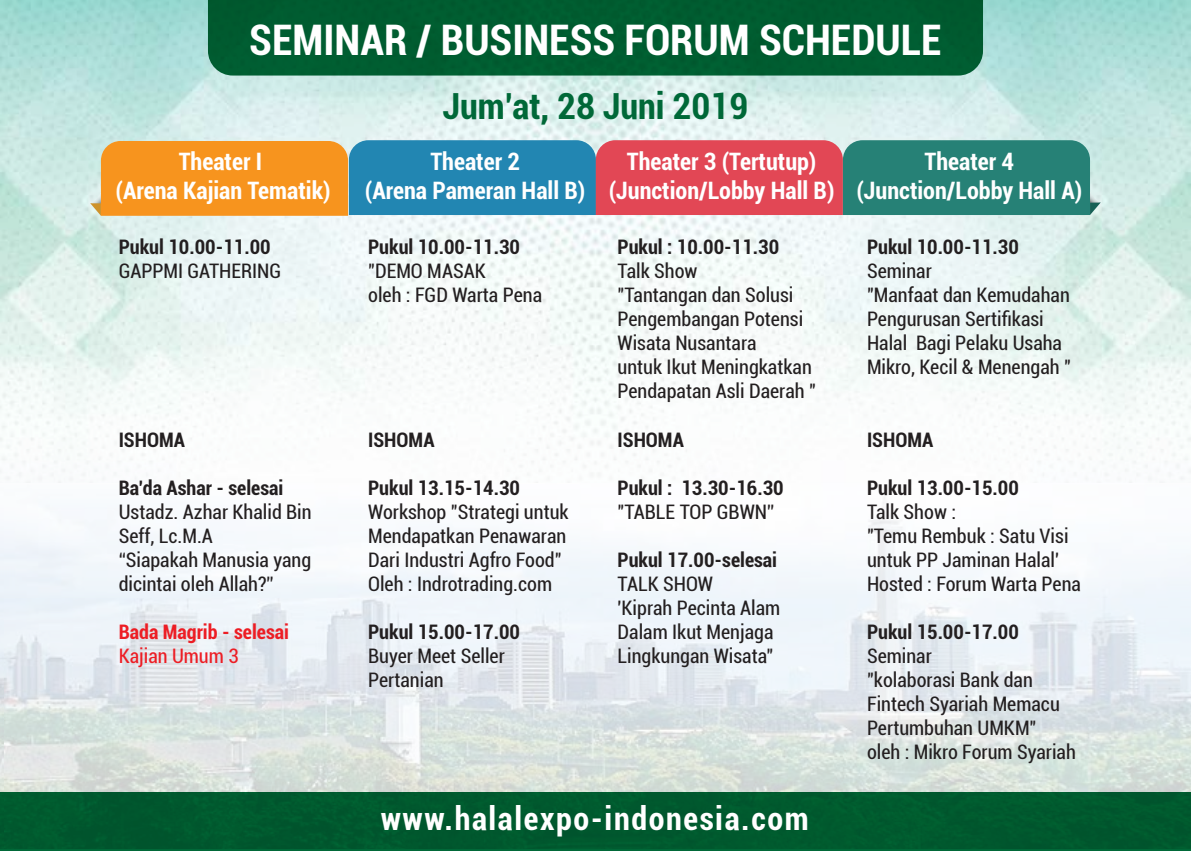
<style>
.page{position:relative;width:1191px;height:851px;background:#fff}
.page>*{position:absolute;margin:0;border:0;box-sizing:border-box;transform-origin:0 0}
.t1{font:700 condensed 42.2px "Roboto";color:#fff}
.t2{font:700 condensed 36px "Roboto";color:#006838}
.t3{font:700 condensed 32px "Roboto";letter-spacing:.05em;color:#fff}
.t4{font:700 condensed 24px/28.8px "Roboto";color:#fff;text-align:center}
.t5{font:condensed 20px/24px "Roboto";color:#231f20}
.t6{font:700 condensed 20px "Roboto";color:#231f20}
.t7{font:700 condensed 20px "Roboto";color:#ed1d24}
.t8{font:condensed 20px "Roboto";color:#ed1d24}
</style>
<div class="page">
<img style="left:0;top:0;width:1191px;height:344px">
<svg style="left:0;top:344px;width:1191px;height:95px"></svg>
<img style="left:4px;top:597px;width:1187px;height:195px">
<svg style="left:90px;top:140px;width:1010px;height:76px;background:#8b7d6c"></svg>
<div style="left:208px;top:0;width:775px;height:75px;background:#005c31"></div>
<div style="left:0;top:792px;width:1191px;height:58px;background:#00582e"></div>
<h1 class="t1" style="left:249px;top:11px;width:694px">SEMINAR / BUSINESS FORUM SCHEDULE</h1>
<h2 class="t2" style="left:443px;top:81px;width:307px">Jum’at, 28 Juni 2019</h2>
<p class="t4" style="left:116px;top:146px;width:216px">Theater I<br>(Arena Kajian Tematik)</p>
<p class="t4" style="left:365px;top:146px;width:222px">Theater 2<br>(Arena Pameran Hall B)</p>
<p class="t4" style="left:609px;top:146px;width:227px">Theater 3 (Tertutup) (Junction/Lobby Hall B)</p>
<p class="t4" style="left:856px;top:146px;width:227px">Theater 4 (Junction/Lobby Hall A)</p>
<p class="t6" style="left:119px;top:233px;width:153px">Pukul 10.00-11.00</p>
<p class="t5" style="left:119px;top:258px;width:164px">GAPPMI GATHERING</p>
<p class="t6" style="left:119px;top:425px;width:68px">ISHOMA</p>
<p class="t6" style="left:119px;top:473px;width:166px">Ba’da Ashar - selesai</p>
<p class="t5" style="left:119px;top:498px;width:194px">Ustadz. Azhar Khalid Bin<br>Seff, Lc.M.A<br>“Siapakah Manusia yang dicintai oleh Allah?”</p>
<p class="t7" style="left:119px;top:617px;width:172px">Bada Magrib - selesai</p>
<p class="t8" style="left:119px;top:641px;width:121px">Kajian Umum 3</p>
<p class="t6" style="left:368px;top:233px;width:153px">Pukul 10.00-11.30</p>
<p class="t5" style="left:368px;top:258px;width:175px">"DEMO MASAK<br>oleh : FGD Warta Pena</p>
<p class="t6" style="left:368px;top:425px;width:68px">ISHOMA</p>
<p class="t6" style="left:368px;top:473px;width:153px">Pukul 13.15-14.30</p>
<p class="t5" style="left:368px;top:498px;width:202px">Workshop "Strategi untuk<br>Mendapatkan Penawaran<br>Dari Industri Agfro Food"<br>Oleh : Indrotrading.com</p>
<p class="t6" style="left:368px;top:617px;width:153px">Pukul 15.00-17.00</p>
<p class="t5" style="left:368px;top:642px;width:138px">Buyer Meet Seller<br>Pertanian</p>
<p class="t6" style="left:617px;top:233px;width:163px">Pukul : 10.00-11.30</p>
<p class="t5" style="left:617px;top:258px;width:200px">Talk Show<br>"Tantangan dan Solusi<br>Pengembangan Potensi<br>Wisata Nusantara<br>untuk Ikut Meningkatkan<br>Pendapatan Asli Daerah "</p>
<p class="t6" style="left:617px;top:425px;width:68px">ISHOMA</p>
<p class="t6" style="left:617px;top:473px;width:168px">Pukul : 13.30-16.30</p>
<p class="t5" style="left:617px;top:498px;width:158px">"TABLE TOP GBWN”</p>
<p class="t6" style="left:617px;top:545px;width:161px">Pukul 17.00-selesai</p>
<p class="t5" style="left:617px;top:570px;width:164px">TALK SHOW<br>'Kiprah Pecinta Alam<br>Dalam Ikut Menjaga<br>Lingkungan Wisata"</p>
<h3 class="t3" style="left:381px;top:795px;width:429px">www.halalexpo-indonesia.com</h3>
<p class="t6" style="left:867px;top:233px;width:153px">Pukul 10.00-11.30</p>
<p class="t5" style="left:867px;top:258px;width:205px">Seminar<br>"Manfaat dan Kemudahan<br>Pengurusan Sertifikasi<br>Halal Bagi Pelaku Usaha<br>Mikro, Kecil &amp; Menengah "</p>
<p class="t6" style="left:867px;top:425px;width:68px">ISHOMA</p>
<p class="t6" style="left:867px;top:473px;width:153px">Pukul 13.00-15.00</p>
<p class="t5" style="left:867px;top:498px;width:215px">Talk Show :<br>"Temu Rembuk : Satu Visi untuk PP Jaminan Halal'<br>Hosted : Forum Warta Pena</p>
<p class="t6" style="left:867px;top:617px;width:153px">Pukul 15.00-17.00</p>
<p class="t5" style="left:867px;top:642px;width:210px">Seminar<br>"kolaborasi Bank dan<br>Fintech Syariah Memacu<br>Pertumbuhan UMKM"<br>oleh : Mikro Forum Syariah</p>
</div>
